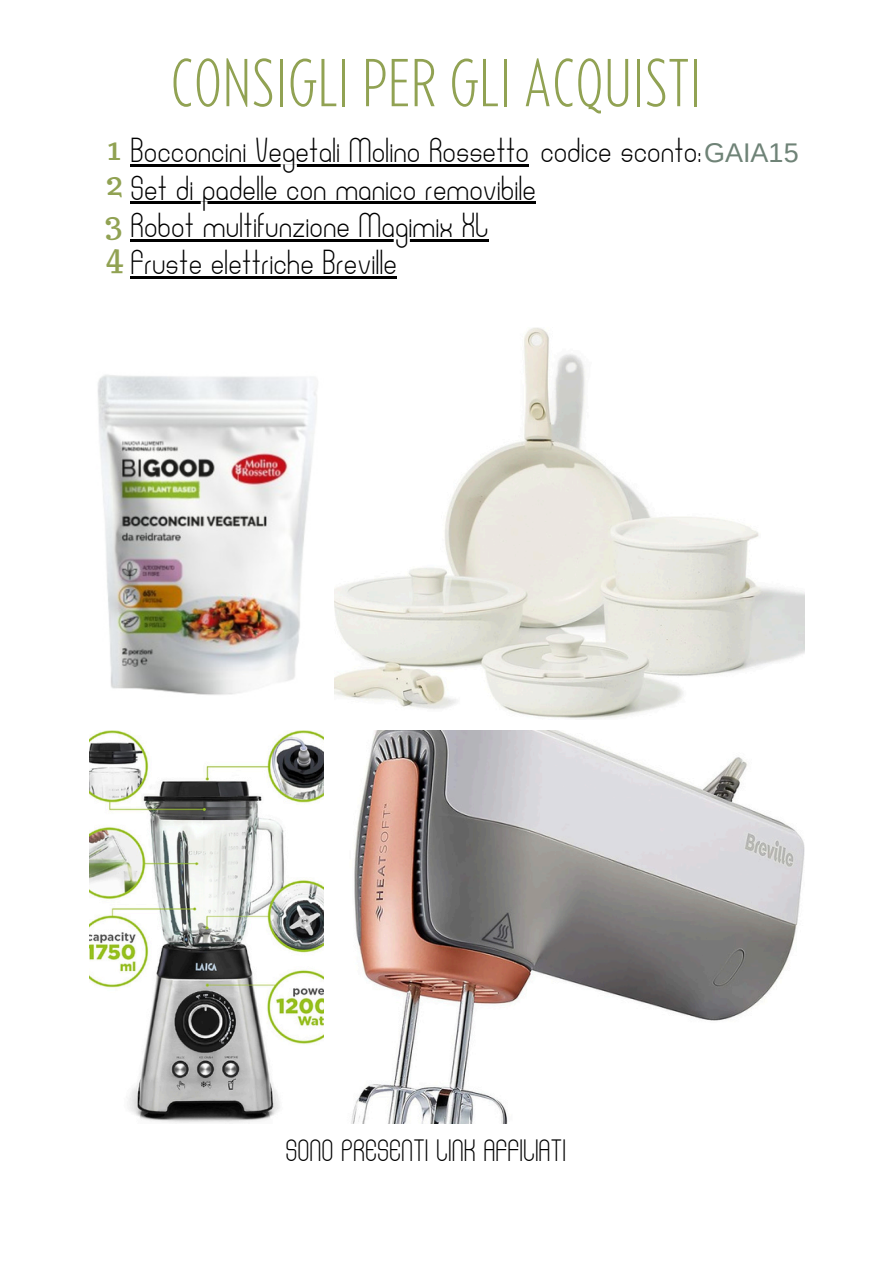
<style>
.page{position:relative;width:894px;height:1264px;background:#fff}
.page>*{position:absolute;margin:0;border:0;box-sizing:border-box;transform-origin:0 0}
.t1{font:200 condensed 67.5px "Balgin";letter-spacing:.015em;color:#91a253}
.t2{font:33px "Trocchi";color:#91a253}
.t3{font:27px/37.2px "Adelina";color:#000}
.t4{font:24px "Adelina";color:#000}
.s1{font-family:"Arimo";color:#6f8377}
</style>
<div class="page">
<img style="left:97px;top:375px;width:221px;height:320px">
<img style="left:335px;top:328px;width:469px;height:391px">
<img style="left:89px;top:730px;width:234px;height:393px">
<img style="left:351px;top:730px;width:453px;height:393px">
<hr style="left:130px;top:165px;width:399px;height:2px;background:#000">
<hr style="left:130px;top:202px;width:406px;height:2px;background:#000">
<hr style="left:130px;top:239px;width:358px;height:2px;background:#000">
<hr style="left:130px;top:276px;width:267px;height:2px;background:#000">
<h1 class="t2" style="left:107px;top:126px;width:15px">1</h1>
<h3 class="t2" style="left:106px;top:161px;width:19px">2</h3>
<h3 class="t2" style="left:105px;top:201px;width:19px">3</h3>
<h2 class="t2" style="left:105px;top:233px;width:19px">4</h2>
<p class="t1" style="left:171px;top:56px;width:531px">CONSIGLI PER GLI ACQUISTI</p>
<p class="t3" style="left:130px;top:134px;width:669px">Bocconcini Vegetali Molino Rossetto codice sconto:<span class="s1">GAIA15</span></p>
<p class="t3" style="left:130px;top:172px;width:407px">Set di padelle con manico removibile</p>
<p class="t3" style="left:130px;top:209px;width:359px">Robot multifunzione Magimix XL<br>Fruste elettriche Breville</p>
<p class="t4" style="left:285px;top:1138px;width:282px">SONO PRESENTI LINK AFFILIATI</p>
</div>
